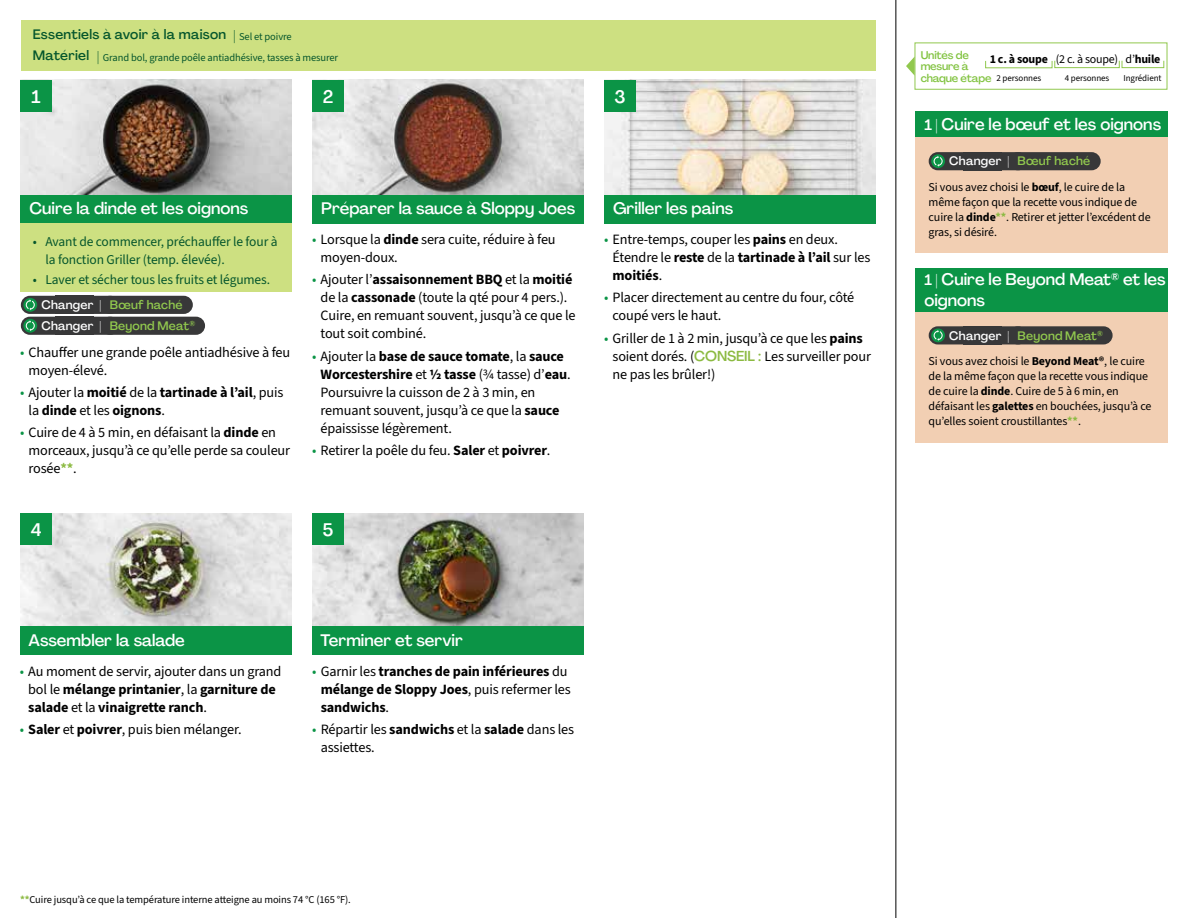
<style>
.page{position:relative;width:1188px;height:918px;background:#fff}
.page>*{position:absolute;margin:0;border:0;box-sizing:border-box;transform-origin:0 0}
.t1{font:500 18px "Agrandir";color:#fff}
.t2{font:500 16.5px "Agrandir";color:#fff}
.t3{font:14.25px/18px "Source Sans 3";letter-spacing:-.01em;color:#000}
.t4{font:700 14.25px/18px "Source Sans 3";letter-spacing:-.01em;color:#000}
.t5{font:13.5px/18px "Source Sans 3";letter-spacing:-.01em;color:#05562c}
.t6{font:500 13.5px "Agrandir";letter-spacing:.02em;color:#05562c}
.t7{font:500 12.15px "Agrandir";letter-spacing:.02em;color:#91c84e}
.t8{font:12px/15px "Source Sans 3";letter-spacing:-.01em;color:#000}
.t9{font:700 12px "Source Sans 3";letter-spacing:-.02em;color:#000}
.t10{font:500 11.1px/11.7px "Agrandir";letter-spacing:-.015em;color:#82c341}
.t11{font:10.5px "Source Sans 3";letter-spacing:-.01em;color:#000}
.t12{font:10.5px "Source Sans 3";letter-spacing:-.01em;color:#05562c}
.t13{font:9px "Source Sans 3";letter-spacing:-.01em;color:#000}
.s1{font-family:"Agrandir";font-weight:500;font-size:13.5px}
.s2{font-weight:400}
.s3{font-size:15px}
.s4{color:#fff}
.s5{font-weight:700}
.s6{font-weight:700;color:#8cba42}
.s7{color:#0b9446}
.s8{font-family:"Agrandir";font-weight:500;color:#8cba42}
.s9{font-weight:400;color:#0b9446}
</style>
<div class="page">
<img style="left:20px;top:513px;width:272px;height:113px">
<img style="left:312px;top:513px;width:272px;height:113px">
<img style="left:20px;top:80px;width:272px;height:115px">
<img style="left:312px;top:80px;width:272px;height:115px">
<img style="left:604px;top:80px;width:272px;height:115px">
<div style="left:312px;top:195px;width:272px;height:29px;background:#0b9446"></div>
<div style="left:20px;top:195px;width:272px;height:29px;background:#0b9446"></div>
<div style="left:20px;top:626px;width:272px;height:29px;background:#0b9446"></div>
<div style="left:312px;top:626px;width:272px;height:29px;background:#0b9446"></div>
<div style="left:604px;top:195px;width:272px;height:29px;background:#0b9446"></div>
<div style="left:21px;top:20px;width:855px;height:51px;background:#cde081"></div>
<div style="left:20px;top:224px;width:272px;height:68px;background:#cde081"></div>
<hr style="left:896px;top:0;width:1px;height:918px;background:#000">
<div style="left:20px;top:513px;width:32px;height:32px;background:#0b9446"></div>
<div style="left:20px;top:80px;width:32px;height:32px;background:#0b9446"></div>
<div style="left:312px;top:513px;width:32px;height:32px;background:#0b9446"></div>
<div style="left:312px;top:80px;width:32px;height:32px;background:#0b9446"></div>
<div style="left:604px;top:80px;width:32px;height:32px;background:#0b9446"></div>
<svg style="left:906px;top:56px;width:9px;height:20px"></svg>
<div style="left:915px;top:43px;width:252px;height:47px;border:1px solid #91c84e"></div>
<div style="left:985px;top:61px;width:67px;height:7px;border:1px solid #91c84e"></div>
<div style="left:1054px;top:60px;width:66px;height:8px;border:1px solid #91c84e"></div>
<div style="left:1122px;top:60px;width:42px;height:8px;border:1px solid #91c84e"></div>
<div style="left:21px;top:317px;width:98px;height:18px;background:#383839;border-radius:9px"></div>
<svg style="left:23px;top:319px;width:14px;height:14px"></svg>
<svg style="left:26px;top:320px;width:9px;height:11px"></svg>
<div style="left:101px;top:317px;width:104px;height:18px;background:#383839;border-radius:9px"></div>
<div style="left:916px;top:137px;width:252px;height:116px;background:#f2cfb3"></div>
<div style="left:916px;top:111px;width:252px;height:26px;background:#0b9446"></div>
<div style="left:916px;top:311px;width:252px;height:131px;background:#f2cfb3"></div>
<div style="left:916px;top:268px;width:252px;height:43px;background:#0b9446"></div>
<div style="left:21px;top:296px;width:98px;height:18px;background:#383839;border-radius:9px"></div>
<svg style="left:23px;top:298px;width:14px;height:14px"></svg>
<svg style="left:26px;top:299px;width:9px;height:11px"></svg>
<div style="left:101px;top:296px;width:92px;height:18px;background:#383839;border-radius:9px"></div>
<div style="left:929px;top:152px;width:98px;height:18px;background:#383839;border-radius:9px"></div>
<svg style="left:931px;top:154px;width:14px;height:14px"></svg>
<svg style="left:934px;top:156px;width:9px;height:11px"></svg>
<div style="left:1009px;top:152px;width:92px;height:18px;background:#383839;border-radius:9px"></div>
<div style="left:929px;top:326px;width:98px;height:18px;background:#383839;border-radius:9px"></div>
<svg style="left:931px;top:328px;width:14px;height:14px"></svg>
<svg style="left:934px;top:330px;width:9px;height:11px"></svg>
<div style="left:1009px;top:326px;width:104px;height:18px;background:#383839;border-radius:9px"></div>
<p class="t6" style="left:33px;top:26px;width:195px">Essentiels à avoir à la maison</p>
<p class="t12" style="left:233px;top:30px;width:60px"><span class="s1">|</span> Sel et poivre</p>
<p class="t6" style="left:33px;top:47px;width:58px">Matériel</p>
<p class="t12" style="left:97px;top:51px;width:242px"><span class="s1">|</span> Grand bol, grande poêle antiadhésive, tasses à mesurer</p>
<p class="t1" style="left:32px;top:86px;width:11px">1</p>
<p class="t1" style="left:323px;top:86px;width:12px">2</p>
<p class="t1" style="left:614px;top:85px;width:13px">3</p>
<p class="t10" style="left:921px;top:49px;width:72px">Unités de mesure à chaque étape</p>
<p class="t9" style="left:990px;top:51px;width:172px">1 c. à soupe <span class="s2">(2 c. à soupe) d’</span>huile</p>
<p class="t13" style="left:997px;top:72px;width:46px">2 personnes</p>
<p class="t13" style="left:1065px;top:72px;width:46px">4 personnes</p>
<p class="t13" style="left:1123px;top:72px;width:40px">Ingrédient</p>
<p class="t2" style="left:924px;top:114px;width:238px"><span class="s3">1 |</span> Cuire le bœuf et les oignons</p>
<p class="t7" style="left:949px;top:154px;width:143px"><span class="s4">Changer |</span> Bœuf haché</p>
<p class="t8" style="left:929px;top:180px;width:224px">Si vous avez choisi le <span class="s5">bœuf</span>, le cuire de la même façon que la recette vous indique de cuire la <span class="s5">dinde</span><span class="s6">**</span>. Retirer et jetter l’excédent de gras, si désiré.</p>
<p class="t2" style="left:321px;top:198px;width:256px">Préparer la sauce à Sloppy Joes</p>
<p class="t2" style="left:613px;top:198px;width:122px">Griller les pains</p>
<p class="t2" style="left:29px;top:198px;width:220px">Cuire la dinde et les oignons</p>
<p class="t3" style="left:321px;top:230px;width:237px;text-indent:-9px"><span class="s7">•</span> Lorsque la <span class="s5">dinde</span> sera cuite, réduire à feu moyen-doux.</p>
<p class="t3" style="left:321px;top:271px;width:256px;text-indent:-9px"><span class="s7">•</span> Ajouter l’<span class="s5">assaisonnement BBQ</span> et la <span class="s5">moitié </span>de la <span class="s5">cassonade</span> (toute la qté pour 4 pers.).<br>Cuire, en remuant souvent, jusqu’à ce que le tout soit combiné.</p>
<p class="t3" style="left:321px;top:347px;width:252px;text-indent:-9px"><span class="s7">•</span> Ajouter la <span class="s5">base de sauce tomate</span>, la <span class="s5">sauce Worcestershire</span> et <span class="s5">½ tasse</span> (¾ tasse) d’<span class="s5">eau</span>.<br>Poursuivre la cuisson de 2 à 3 min, en remuant souvent, jusqu’à ce que la <span class="s5">sauce </span>épaississe légèrement.</p>
<p class="t3" style="left:312px;top:441px;width:240px"><span class="s7">•</span> Retirer la poêle du feu. <span class="s5">Saler</span> et <span class="s5">poivrer</span>.</p>
<p class="t3" style="left:613px;top:230px;width:259px;text-indent:-9px"><span class="s7">•</span> Entre-temps, couper les <span class="s5">pains</span> en deux.<br>Étendre le <span class="s5">reste</span> de la <span class="s5">tartinade à l’ail</span> sur les <span class="s5">moitiés</span>.</p>
<p class="t3" style="left:613px;top:289px;width:243px;text-indent:-9px"><span class="s7">•</span> Placer directement au centre du four, côté coupé vers le haut.</p>
<p class="t3" style="left:613px;top:329px;width:260px;text-indent:-9px"><span class="s7">•</span> Griller de 1 à 2 min, jusqu’à ce que les <span class="s5">pains </span>soient dorés. (<span class="s8">CONSEIL :</span> Les surveiller pour ne pas les brûler!)</p>
<p class="t5" style="left:45px;top:232px;width:234px;text-indent:-13px">• Avant de commencer, préchauffer le four à la fonction Griller (temp. élevée).</p>
<p class="t5" style="left:33px;top:270px;width:239px">• Laver et sécher tous les fruits et légumes.</p>
<p class="t2" style="left:924px;top:269px;width:243px"><span class="s3">1 |</span> Cuire le Beyond Meat<sup>®</sup> et les</p>
<p class="t7" style="left:41px;top:297px;width:143px"><span class="s4">Changer |</span> Bœuf haché</p>
<p class="t2" style="left:924px;top:290px;width:62px">oignons</p>
<p class="t7" style="left:41px;top:318px;width:155px"><span class="s4">Changer |</span> Beyond Meat<sup>®</sup></p>
<p class="t7" style="left:949px;top:328px;width:155px"><span class="s4">Changer |</span> Beyond Meat<sup>®</sup></p>
<p class="t3" style="left:29px;top:343px;width:263px;text-indent:-9px"><span class="s7">•</span> Chauffer une grande poêle antiadhésive à feu moyen-élevé.</p>
<p class="t4" style="left:29px;top:383px;width:256px;text-indent:-9px"><span class="s9">•</span> <span class="s2">Ajouter la</span> moitié <span class="s2">de la</span> tartinade à l’ail<span class="s2">, puis la</span> dinde <span class="s2">et les</span> oignons<span class="s2">.</span></p>
<p class="t3" style="left:29px;top:423px;width:263px;text-indent:-9px"><span class="s7">•</span> Cuire de 4 à 5 min, en défaisant la <span class="s5">dinde</span> en morceaux, jusqu’à ce qu’elle perde sa couleur rosée<span class="s6">**</span>.</p>
<p class="t8" style="left:929px;top:354px;width:224px">Si vous avez choisi le <span class="s5">Beyond Meat®</span>, le cuire de la même façon que la recette vous indique de cuire la <span class="s5">dinde</span>. Cuire de 5 à 6 min, en défaisant les <span class="s5">galettes</span> en bouchées, jusqu’à ce qu’elles soient croustillantes<span class="s6">**</span>.</p>
<p class="t1" style="left:31px;top:519px;width:12px">4</p>
<p class="t1" style="left:323px;top:519px;width:12px">5</p>
<p class="t2" style="left:29px;top:630px;width:158px">Assembler la salade</p>
<p class="t2" style="left:321px;top:630px;width:144px">Terminer et servir</p>
<p class="t4" style="left:28px;top:662px;width:255px;text-indent:-9px"><span class="s9">•</span> <span class="s2">Au moment de servir, ajouter dans un grand bol le</span> mélange printanier<span class="s2">, la</span> garniture de salade <span class="s2">et la</span> vinaigrette ranch<span class="s2">.</span></p>
<p class="t3" style="left:20px;top:720px;width:223px"><span class="s7">•</span> <span class="s5">Saler</span> et <span class="s5">poivrer</span>, puis bien mélanger.</p>
<p class="t4" style="left:321px;top:662px;width:252px;text-indent:-9px"><span class="s9">•</span> <span class="s2">Garnir les</span> tranches de pain inférieures <span class="s2">du </span>mélange de Sloppy Joes<span class="s2">, puis refermer les </span>sandwichs<span class="s2">.</span></p>
<p class="t3" style="left:321px;top:720px;width:255px;text-indent:-9px"><span class="s7">•</span> Répartir les <span class="s5">sandwichs</span> et la <span class="s5">salade</span> dans les assiettes.</p>
<p class="t11" style="left:20px;top:893px;width:332px"><span class="s6">**</span>Cuire jusqu’à ce que la température interne atteigne au moins 74 °C (165 °F).</p>
</div>
